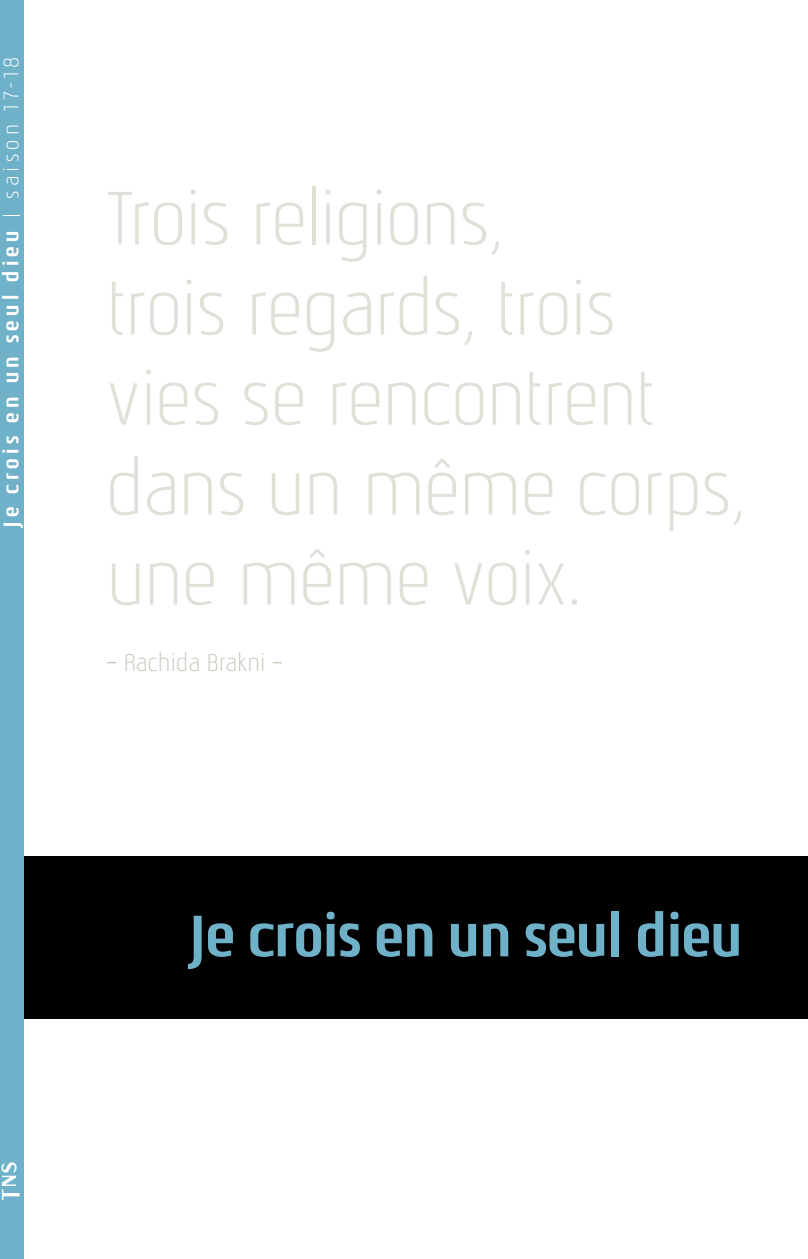
<style>
.page{position:relative;width:808px;height:1259px;background:#fff}
.page>*{position:absolute;margin:0;border:0;box-sizing:border-box;transform-origin:0 0}
.t1{font:300 75px/90px "Nautikka";letter-spacing:-.015em;color:#e0dfd8}
.t2{font:700 57.9px "Nautikka";color:#6fb1c8}
.t3{font:300 24px "Nautikka";color:#cac9be}
.t4{font:700 21px "Nautikka";letter-spacing:.2em;color:#fff}
.t5{font:21px "Bannock Brae Gothic RR";color:#fff}
.s1{font-weight:300;font-size:16.8px}
.s2{font-weight:300}
.s3{font-weight:400}
</style>
<div class="page">
<div style="left:0;top:856px;width:808px;height:162px;background:#000"></div>
<div style="left:0;top:0;width:23px;height:1259px;background:#6fb1c8"></div>
<p class="t4" style="left:-2px;top:528px;width:473px;rotate:-90deg">Je crois en un seul dieu <span class="s1">|</span> <span class="s2">saison 17-18</span></p>
<p class="t1" style="left:106px;top:173px;width:640px">Trois religions,<br>trois regards, trois vies se rencontrent dans un même corps, une même voix.</p>
<p class="t3" style="left:106px;top:648px;width:178px"><span class="s3">−</span> Rachida Brakni <span class="s3">−</span></p>
<p class="t5" style="left:-3px;top:1199px;width:40px;rotate:-90deg">TNS</p>
<p class="t2" style="left:188px;top:900px;width:556px">Je crois en un seul dieu</p>
</div>
